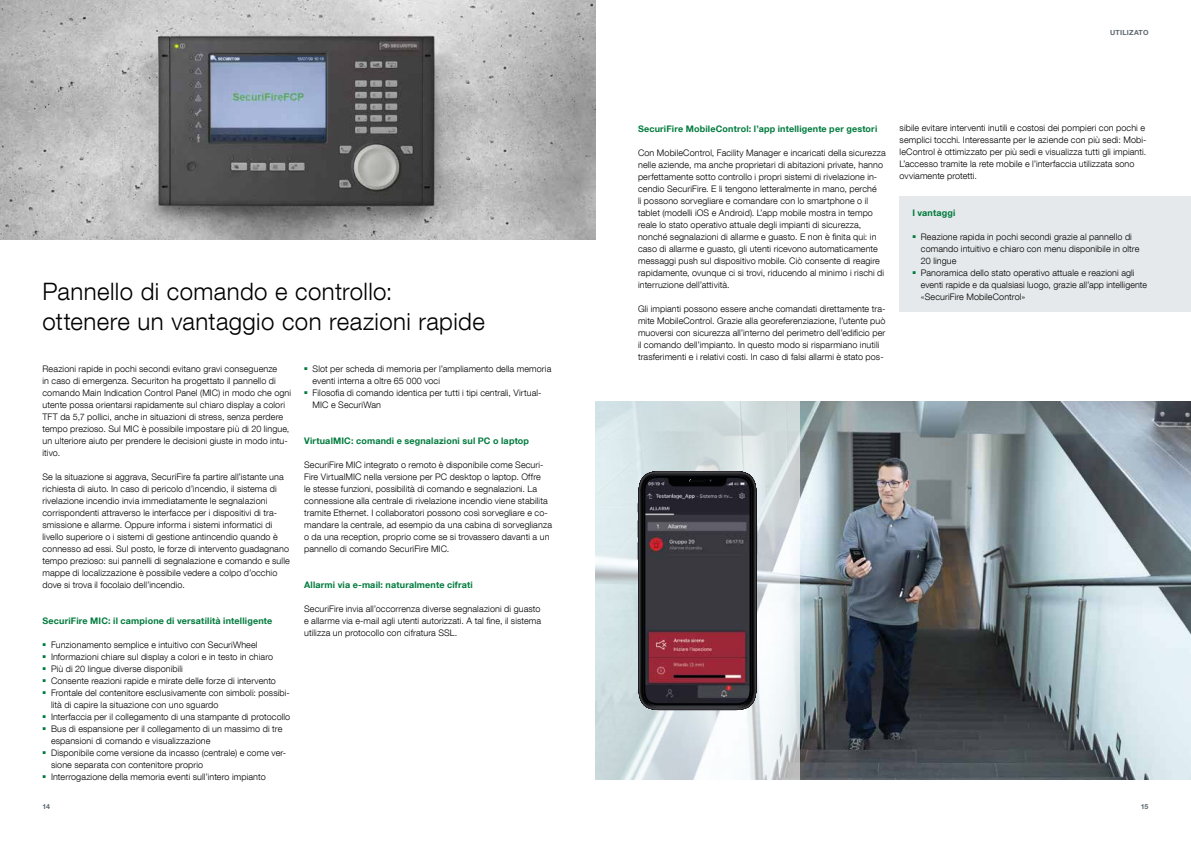
<style>
.page{position:relative;width:1191px;height:842px;background:#fff}
.page>*{position:absolute;margin:0;border:0;box-sizing:border-box;transform-origin:0 0}
.t1{font:300 24px/30px "Helvetica Neue LT Com";letter-spacing:.015em;color:#000}
.t2{font:300 9px/12px "Helvetica Neue LT Com";letter-spacing:.01em;color:#000}
.t3{font:700 9px "Helvetica Neue LT Com";letter-spacing:.02em;color:#007b3d}
.t4{font:700 7px "Helvetica Neue LT Com";letter-spacing:.03em;color:#5d686e}
</style>
<div class="page">
<img style="left:0;top:0;width:595px;height:240px">
<img style="left:799px;top:401px;width:392px;height:379px">
<svg style="left:595px;top:401px;width:204px;height:379px"></svg>
<svg style="left:637px;top:471px;width:120px;height:239px;background:#46323a"></svg>
<div style="left:899px;top:196px;width:292px;height:115px;background:#e6e9eb"></div>
<h1 class="t1" style="left:43px;top:275px;width:444px">Pannello di comando e controllo: ottenere un vantaggio con reazioni rapide</h1>
<p class="t2" style="left:43px;top:362px;width:250px">Reazioni rapide in pochi secondi evitano gravi conseguenze<br>in caso di emergenza. Securiton ha progettato il pannello di comando Main Indication Control Panel (MIC) in modo che ogni utente possa orientarsi rapidamente sul chiaro display a colori TFT da 5,7 pollici, anche in situazioni di stress, senza perdere tempo prezioso. Sul MIC è possibile impostare più di 20 lingue, un ulteriore aiuto per prendere le decisioni giuste in modo intu&shy;itivo.</p>
<p class="t2" style="left:43px;top:470px;width:249px">Se la situazione si aggrava, SecuriFire fa partire all’istante una richiesta di aiuto. In caso di pericolo d’incendio, il sistema di rivelazione incendio invia immediatamente le segnalazioni corrispondenti attraverso le interfacce per i dispositivi di tra&shy;smissione e allarme. Oppure informa i sistemi informatici di livello superiore o i sistemi di gestione antincendio quando è connesso ad essi. Sul posto, le forze di intervento guadagnano tempo prezioso: sui pannelli di segnalazione e comando e sulle mappe di localizzazione è possibile vedere a colpo d’occhio dove si trova il focolaio dell’incendio.</p>
<p class="t3" style="left:43px;top:615px;width:55px">SecuriFire MIC</p>
<p class="t3" style="left:108px;top:615px;width:166px">: il campione di versatilità intelligente</p>
<p class="t2" style="left:43px;top:638px;width:217px"><sup>■</sup> Funzionamento semplice e intuitivo con SecuriWheel</p>
<p class="t2" style="left:43px;top:650px;width:232px"><sup>■</sup> Informazioni chiare sul display a colori e in testo in chiaro</p>
<p class="t2" style="left:43px;top:662px;width:142px"><sup>■</sup> Più di 20 lingue diverse disponibili</p>
<p class="t2" style="left:43px;top:674px;width:235px"><sup>■</sup> Consente reazioni rapide e mirate delle forze di intervento</p>
<p class="t2" style="left:51px;top:686px;width:240px;text-indent:-9px"><sup>■</sup> Frontale del contenitore esclusivamente con simboli: possibi&shy;lità di capire la situazione con uno sguardo</p>
<p class="t2" style="left:43px;top:710px;width:249px"><sup>■</sup> Interfaccia per il collegamento di una stampante di protocollo</p>
<p class="t2" style="left:51px;top:722px;width:233px;text-indent:-9px"><sup>■</sup> Bus di espansione per il collegamento di un massimo di tre espansioni di comando e visualizzazione</p>
<p class="t2" style="left:51px;top:746px;width:237px;text-indent:-9px"><sup>■</sup> Disponibile come versione da incasso (centrale) e come ver&shy;sione separata con contenitore proprio</p>
<p class="t2" style="left:43px;top:770px;width:225px"><sup>■</sup> Interrogazione della memoria eventi sull’intero impianto</p>
<p class="t2" style="left:313px;top:362px;width:240px;text-indent:-9px"><sup>■</sup> Slot per scheda di memoria per l’ampliamento della memoria eventi interna a oltre 65 000 voci</p>
<p class="t2" style="left:313px;top:386px;width:230px;text-indent:-9px"><sup>■</sup> Filosofia di comando identica per tutti i tipi centrali, Virtual-<br>MIC e SecuriWan</p>
<p class="t3" style="left:304px;top:435px;width:36px">VirtualMIC</p>
<p class="t3" style="left:351px;top:435px;width:179px">: comandi e segnalazioni sul PC o laptop</p>
<p class="t2" style="left:304px;top:458px;width:249px">SecuriFire MIC integrato o remoto è disponibile come Securi-Fire VirtualMIC nella versione per PC desktop o laptop. Offre<br>le stesse funzioni, possibilità di comando e segnalazioni. La connessione alla centrale di rivelazione incendio viene stabilita tramite Ethernet. I collaboratori possono così sorvegliare e co&shy;mandare la centrale, ad esempio da una cabina di sorveglianza o da una reception, proprio come se si trovassero davanti a un pannello di comando SecuriFire MIC.</p>
<p class="t3" style="left:304px;top:579px;width:170px">Allarmi via e-mail: naturalmente cifrati</p>
<p class="t2" style="left:304px;top:602px;width:238px;text-align:justify">SecuriFire invia all’occorrenza diverse segnalazioni di guasto e allarme via e-mail agli utenti autorizzati. A tal fine, il sistema utilizza un protocollo con cifratura SSL.</p>
<p class="t4" style="left:1110px;top:28px;width:40px">utilizato</p>
<p class="t3" style="left:638px;top:123px;width:241px">SecuriFire MobileControl: l’app intelligente per gestori</p>
<p class="t2" style="left:638px;top:146px;width:249px">Con MobileControl, Facility Manager e incaricati della sicurezza nelle aziende, ma anche proprietari di abitazioni private, hanno perfettamente sotto controllo i propri sistemi di rivelazione in&shy;cendio SecuriFire. E li tengono letteralmente in mano, perché<br>li possono sorvegliare e comandare con lo smartphone o il tablet (modelli iOS e Android). L’app mobile mostra in tempo reale lo stato operativo attuale degli impianti di sicurezza, nonché segnalazioni di allarme e guasto. E non è finita qui: in caso di allarme e guasto, gli utenti ricevono automaticamente messaggi push sul dispositivo mobile. Ciò consente di reagire rapidamente, ovunque ci si trovi, riducendo al minimo i rischi di interruzione dell’attività.</p>
<p class="t2" style="left:638px;top:302px;width:249px">Gli impianti possono essere anche comandati direttamente tra&shy;mite MobileControl. Grazie alla georeferenziazione, l’utente può muoversi con sicurezza all’interno del perimetro dell’edificio per il comando dell’impianto. In questo modo si risparmiano inutili trasferimenti e i relativi costi. In caso di falsi allarmi è stato pos-</p>
<p class="t2" style="left:899px;top:122px;width:248px">sibile evitare interventi inutili e costosi dei pompieri con pochi e semplici tocchi. Interessante per le aziende con più sedi: Mobi&shy;leControl è ottimizzato per più sedi e visualizza tutti gli impianti.<br>L’accesso tramite la rete mobile e l’interfaccia utilizzata sono ovviamente protetti.</p>
<p class="t3" style="left:912px;top:207px;width:45px">I vantaggi</p>
<p class="t2" style="left:921px;top:230px;width:220px;text-indent:-9px"><sup>■</sup> Reazione rapida in pochi secondi grazie al pannello di comando intuitivo e chiaro con menu disponibile in oltre<br>20 lingue</p>
<p class="t2" style="left:921px;top:266px;width:228px;text-indent:-9px"><sup>■</sup> Panoramica dello stato operativo attuale e reazioni agli eventi rapide e da qualsiasi luogo, grazie all’app intelligente «SecuriFire MobileControl»</p>
<p class="t4" style="left:43px;top:802px;width:9px">14</p>
<p class="t4" style="left:1140px;top:802px;width:9px">15</p>
</div>
